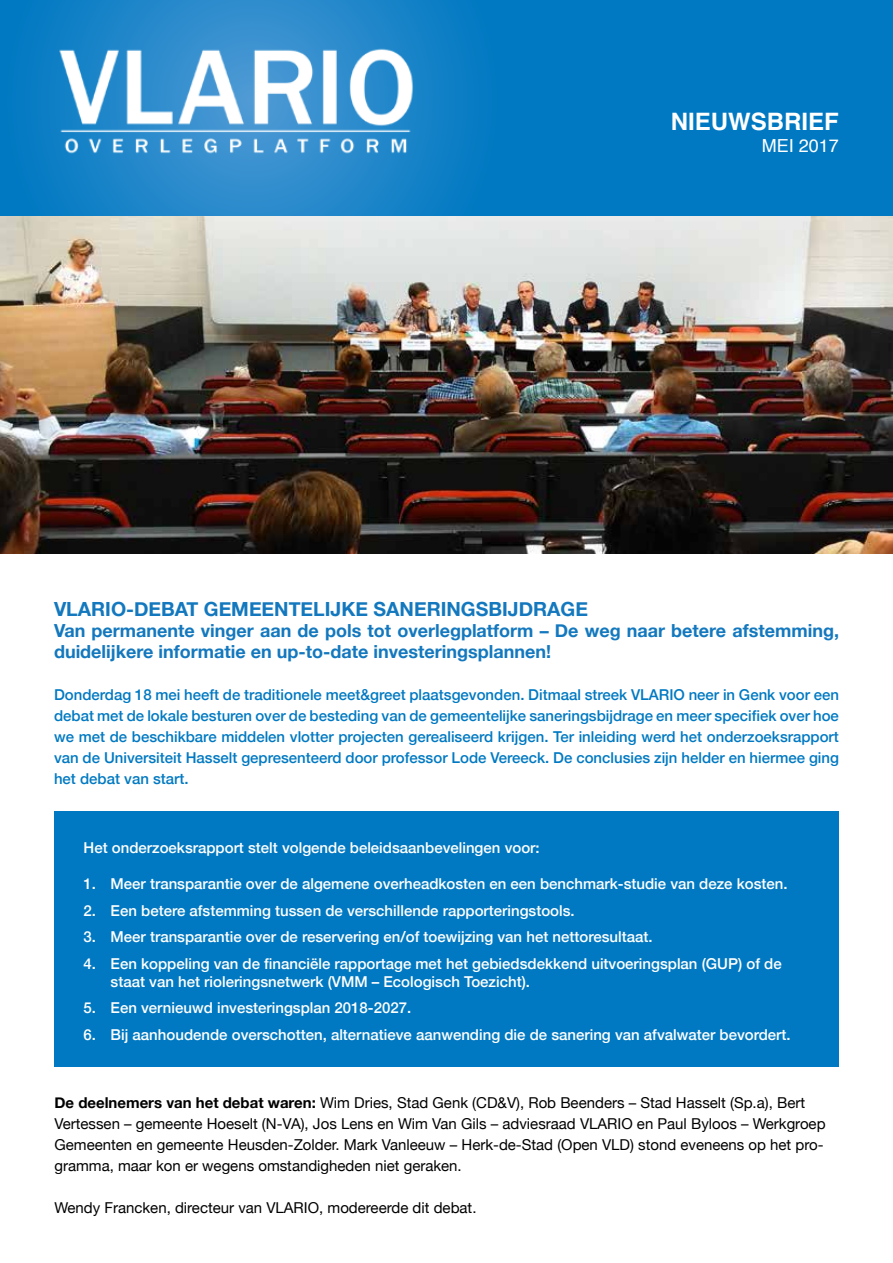
<style>
.page{position:relative;width:893px;height:1263px;background:#fff}
.page>*{position:absolute;margin:0;border:0;box-sizing:border-box;transform-origin:0 0}
.t1{font:700 24px "Helvetica";color:#fff}
.t2{font:700 19.5px "Helvetica Neue";color:#1378be}
.t3{font:700 18px/21px "Helvetica Neue";color:#1378be}
.t4{font:18px "Helvetica";color:#fff}
.t5{font:500 15px/18px "Helvetica Neue";color:#fff}
.t6{font:500 15px/21px "Helvetica Neue";color:#0079c2;text-align:justify}
.t7{font:15px/21px "Helvetica Neue";color:#000}
.s1{font-weight:700}
</style>
<div class="page">
<img style="left:0;top:215px;width:893px;height:338px">
<div style="left:0;top:0;width:893px;height:215px;background:#0079c2"></div>
<svg style="left:40px;top:0;width:424px;height:215px"></svg>
<img style="left:54px;top:41px;width:364px;height:119px">
<div style="left:54px;top:811px;width:785px;height:255px;background:#0079c2"></div>
<h1 class="t1" style="left:671px;top:102px;width:170px">NIEUWSBRIEF</h1>
<p class="t4" style="left:762px;top:132px;width:79px">MEI 2017</p>
<h2 class="t2" style="left:54px;top:594px;width:536px">VLARIO-DEBAT GEMEENTELIJKE SANERINGSBIJDRAGE</h2>
<p class="t3" style="left:54px;top:621px;width:786px">Van permanente vinger aan de pols tot overlegplatform – De weg naar betere afstemming, duidelijkere informatie en up-to-date investeringsplannen!</p>
<p class="t6" style="left:54px;top:683px;width:786px">Donderdag 18 mei heeft de traditionele meet&amp;greet plaatsgevonden. Ditmaal streek VLARIO neer in Genk voor een debat met de lokale besturen over de besteding van de gemeentelijke saneringsbijdrage en meer specifiek over hoe we met de beschikbare middelen vlotter projecten gerealiseerd krijgen. Ter inleiding werd het onderzoeksrapport van de Universiteit Hasselt gepresenteerd door professor Lode Vereeck. De conclusies zijn helder en hiermee ging het debat van start.</p>
<p class="t5" style="left:84px;top:838px;width:458px">Het onderzoeksrapport stelt volgende beleidsaanbevelingen voor:</p>
<p class="t5" style="left:84px;top:874px;width:705px">1. Meer transparantie over de algemene overheadkosten en een benchmark-studie van deze kosten.</p>
<p class="t5" style="left:84px;top:900px;width:493px">2. Een betere afstemming tussen de verschillende rapporteringstools.</p>
<p class="t5" style="left:84px;top:927px;width:570px">3. Meer transparantie over de reservering en/of toewijzing van het nettoresultaat.</p>
<p class="t5" style="left:111px;top:953px;width:673px;text-indent:-27px">4. Een koppeling van de financiële rapportage met het gebiedsdekkend uitvoeringsplan (GUP) of de staat van het rioleringsnetwerk (VMM – Ecologisch Toezicht).</p>
<p class="t5" style="left:84px;top:998px;width:329px">5. Een vernieuwd investeringsplan 2018-2027.</p>
<p class="t5" style="left:84px;top:1024px;width:709px">6. Bij aanhoudende overschotten, alternatieve aanwending die de sanering van afvalwater bevordert.</p>
<p class="t7" style="left:54px;top:1093px;width:773px"><span class="s1">De deelnemers van het debat waren:</span> Wim Dries, Stad Genk (CD&amp;V), Rob Beenders – Stad Hasselt (Sp.a), Bert Vertessen – gemeente Hoeselt (N-VA), Jos Lens en Wim Van Gils – adviesraad VLARIO en Paul Byloos – Werkgroep Gemeenten en gemeente Heusden-Zolder. Mark Vanleeuw – Herk-de-Stad (Open VLD) stond eveneens op het pro&shy;gramma, maar kon er wegens omstandigheden niet geraken.</p>
<p class="t7" style="left:54px;top:1198px;width:424px">Wendy Francken, directeur van VLARIO, modereerde dit debat.</p>
</div>
